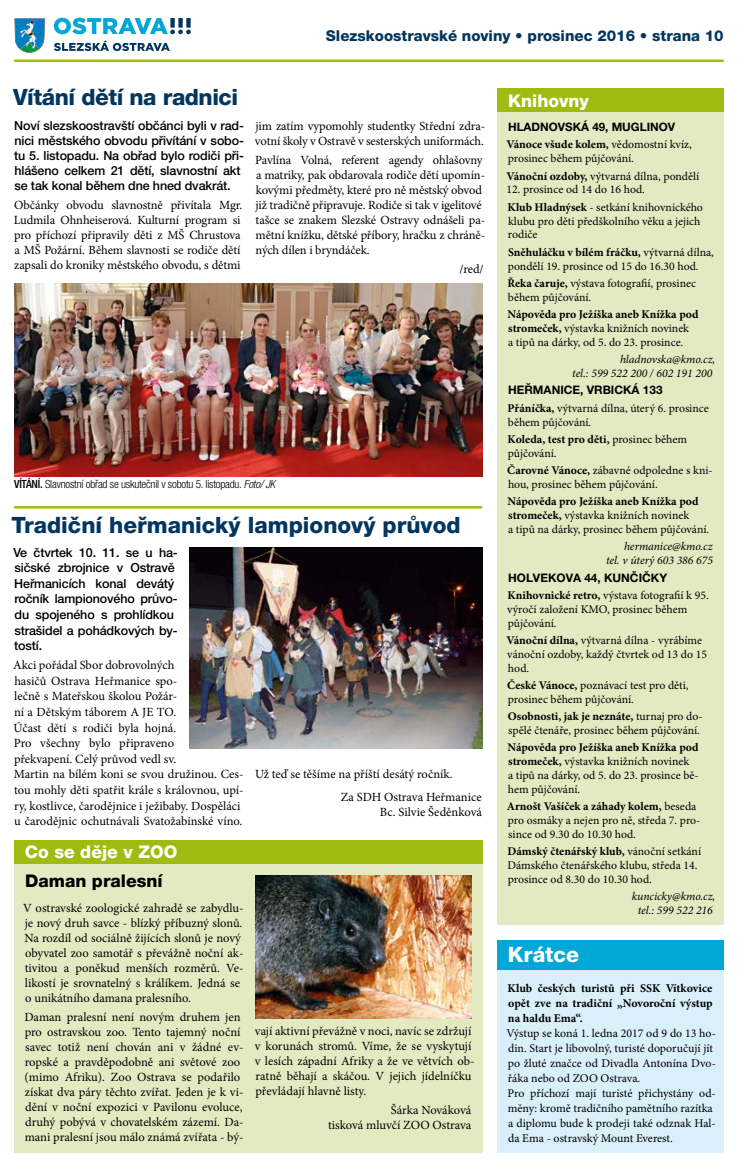
<style>
.page{position:relative;width:745px;height:1170px;background:#fff}
.page>*{position:absolute;margin:0;border:0;box-sizing:border-box;transform-origin:0 0}
.t1{font:800 22.5px "Helvetica Neue LT Pro";color:#00365f}
.t2{font:800 22.5px "Helvetica Neue LT Pro";letter-spacing:-.02em;color:#00365f}
.t3{font:800 21.25px "Helvetica Neue LT Pro";color:#fff}
.t4{font:800 17.5px "Helvetica Neue LT Pro";color:#fff}
.t5{font:800 17.5px "Helvetica Neue LT Pro";color:#000}
.t6{font:800 15px "Helvetica Neue LT Pro";color:#00365f}
.t7{font:12.5px/15px "Minion Pro";letter-spacing:-.005em;color:#000}
.t8{font:500 12.5px/15.6px "Helvetica Neue LT Pro";letter-spacing:-.01em;color:#000}
.t9{font:11.88px/15px "Minion Pro";color:#000}
.t10{font:700 11.88px/15px "Minion Pro";color:#000;text-align:justify}
.t11{font:11.75px/13.9px "Minion Pro";color:#000}
.t12{font:italic 11.75px/13.9px "Minion Pro";letter-spacing:-.005em;color:#000;text-align:right}
.t13{font:700 11.75px "Helvetica Neue LT Pro";color:#000}
.t14{font:700 11.62px "Helvetica Neue LT Pro";color:#000}
.t15{font:300 condensed 11.25px "Helvetica Neue LT Pro";letter-spacing:-.02em;color:#000}
.s1{font-weight:500}
.s2{font-style:italic}
.s3{font-weight:700}
</style>
<div class="page">
<hr style="left:14px;top:60px;width:709px;height:2px;background:#a0bb0f">
<svg style="left:14px;top:18px;width:31px;height:35px"></svg>
<svg style="left:54px;top:18px;width:137px;height:16px"></svg>
<svg style="left:54px;top:40px;width:116px;height:11px"></svg>
<div style="left:14px;top:847px;width:468px;height:305px;background:#e3eac2"></div>
<div style="left:14px;top:840px;width:468px;height:23px;background:#a0bb0f"></div>
<img style="left:255px;top:875px;width:216px;height:143px">
<div style="left:497px;top:89px;width:226px;height:835px;background:#e3eac2"></div>
<div style="left:497px;top:89px;width:226px;height:23px;background:#a0bb0f"></div>
<div style="left:497px;top:939px;width:226px;height:213px;background:#d9eff9"></div>
<img style="left:189px;top:547px;width:293px;height:201px">
<div style="left:497px;top:939px;width:226px;height:30px;background:#00a7d7"></div>
<img style="left:14px;top:283px;width:468px;height:194px">
<hr style="left:14px;top:506px;width:468px;height:2px;background:#a0bb0f">
<p class="t6" style="left:325px;top:27px;width:399px">Slezskoostravské noviny • prosinec 2016 • strana 10</p>
<h1 class="t2" style="left:13px;top:83px;width:226px">Vítání dětí na radnici</h1>
<p class="t8" style="left:14px;top:118px;width:231px;line-height:15px">Noví slezskoostravští občánci byli v rad&shy;nici městského obvodu přivítání v sobo&shy;tu 5. listopadu. Na obřad bylo rodiči při&shy;hlášeno celkem 21 dětí, slavnostní akt se tak konal během dne hned dvakrát.</p>
<p class="t7" style="left:14px;top:197px;width:230px">Občánky obvodu slavnostně přivítala Mgr.<br>Ludmila Ohnheiserová. Kulturní program si pro příchozí připravily děti z MŠ Chrustova a MŠ Požární. Během slavnosti se rodiče dětí zapsali do kroniky městského obvodu, s dětmi</p>
<p class="t7" style="left:255px;top:119px;width:231px">jim zatím vypomohly studentky Střední zdra&shy;votní školy v Ostravě v sesterských uniformách.</p>
<p class="t7" style="left:255px;top:152px;width:231px">Pavlína Volná, referent agendy ohlašovny a matriky, pak obdarovala rodiče dětí upomín&shy;kovými předměty, které pro ně městský obvod již tradičně připravuje. Rodiče si tak v igelitové tašce se znakem Slezské Ostravy odnášeli pa&shy;mětní knížku, dětské příbory, hračku z chráně&shy;ných dílen i bryndáček.</p>
<p class="t7" style="left:459px;top:261px;width:26px">/red/</p>
<p class="t15" style="left:14px;top:477px;width:262px"><span class="s1">VÍTÁNÍ.</span> Slavnostní obřad se uskutečnil v sobotu 5. listopadu. <span class="s2">Foto/ JK</span></p>
<h1 class="t1" style="left:12px;top:511px;width:450px">Tradiční heřmanický lampionový průvod</h1>
<p class="t8" style="left:13px;top:544px;width:166px">Ve čtvrtek 10. 11. se u ha&shy;sičské zbrojnice v Ostravě<br>Heřmanicích konal devátý ročník lampionového průvo&shy;du spojeného s prohlídkou strašidel a pohádkových by&shy;tostí.</p>
<p class="t7" style="left:13px;top:657px;width:232px;line-height:15.6px">Akci pořádal Sbor dobrovolných<br>hasičů Ostrava Heřmanice spo-<br>lečně s Mateřskou školou Požár-<br>ní a Dětským táborem A JE TO.<br>Účast dětí s rodiči byla hojná.<br>Pro všechny bylo připraveno<br>překvapení. Celý průvod vedl sv.<br>Martin na bílém koni se svou družinou. Ces&shy;tou mohly děti spatřit krále s královnou, upí&shy;ry, kostlivce, čarodějnice i ježibaby. Dospěláci u čarodějnic ochutnávali Svatožabinské víno.</p>
<p class="t7" style="left:340px;top:763px;width:142px;line-height:22.1px;text-indent:-86px">Už teď se těšíme na příští desátý ročník.<br>Za SDH Ostrava Heřmanice</p>
<p class="t7" style="left:379px;top:804px;width:104px">Bc. Silvie Šeděnková</p>
<h3 class="t4" style="left:25px;top:841px;width:154px">Co se děje v ZOO</h3>
<h3 class="t5" style="left:25px;top:870px;width:139px">Daman pralesní</h3>
<p class="t7" style="left:23px;top:900px;width:222px">V ostravské zoologické zahradě se zabydlu&shy;je nový druh savce - blízký příbuzný slonů.<br>Na rozdíl od sociálně žijících slonů je nový obyvatel zoo samotář s převážně noční ak&shy;tivitou a poněkud menších rozměrů. Ve&shy;likostí je srovnatelný s králíkem. Jedná se o unikátního damana pralesního.</p>
<p class="t7" style="left:24px;top:1009px;width:221px">Daman pralesní není novým druhem jen pro ostravskou zoo. Tento tajemný noční savec totiž není chován ani v žádné ev&shy;ropské a pravděpodobně ani světové zoo (mimo Afriku). Zoo Ostrava se podařilo získat dva páry těchto zvířat. Jeden je k vi&shy;dění v noční expozici v Pavilonu evoluce, druhý pobývá v chovatelském zázemí. Da&shy;mani pralesní jsou málo známá zvířata - bý-</p>
<p class="t7" style="left:255px;top:1023px;width:221px">vají aktivní převážně v noci, navíc se zdržují v korunách stromů. Víme, že se vyskytují v lesích západní Afriky a že ve větvích ob&shy;ratně běhají a skáčou. V jejich jídelníčku převládají hlavně listy.</p>
<p class="t7" style="left:328px;top:1101px;width:145px;text-align:right">Šárka Nováková<br>tisková mluvčí ZOO Ostrava</p>
<h3 class="t4" style="left:508px;top:90px;width:82px">Knihovny</h3>
<p class="t14" style="left:507px;top:120px;width:168px">HLADNOVSKÁ 49, MUGLINOV</p>
<p class="t11" style="left:506px;top:138px;width:187px"><span class="s3">Vánoce všude kolem,</span> vědomostní kvíz, prosinec během půjčování.</p>
<p class="t11" style="left:506px;top:169px;width:194px"><span class="s3">Vánoční ozdoby,</span> výtvarná dílna, pondělí</p>
<p class="t11" style="left:506px;top:181px;width:198px;line-height:17.4px">12. prosince od 14 do 16 hod.<br><span class="s3">Klub Hladnýsek</span> - setkání knihovnického</p>
<p class="t11" style="left:507px;top:214px;width:194px">klubu pro děti předškolního věku a jejich rodiče</p>
<p class="t11" style="left:507px;top:245px;width:207px"><span class="s3">Sněhuláčku v bílém fráčku,</span> výtvarná dílna, pondělí 19. prosince od 15 do 16.30 hod.</p>
<p class="t11" style="left:507px;top:276px;width:190px"><span class="s3">Řeka čaruje,</span> výstava fotografií, prosinec během půjčování.</p>
<p class="t11" style="left:507px;top:307px;width:192px"><span class="s3">Nápověda pro Ježíška aneb Knížka pod stromeček,</span> výstavka knižních novinek<br>a tipů na dárky, od 5. do 23. prosince.</p>
<p class="t12" style="left:572px;top:352px;width:144px">hladnovska@kmo.cz,<br>tel.: 599 522 200 / 602 191 200</p>
<p class="t13" style="left:508px;top:383px;width:156px">HEŘMANICE, VRBICKÁ 133</p>
<p class="t11" style="left:507px;top:401px;width:202px"><span class="s3">Přáníčka,</span> výtvarná dílna, úterý 6. prosince během půjčování.</p>
<p class="t11" style="left:507px;top:432px;width:181px"><span class="s3">Koleda, test pro děti,</span> prosinec během půjčování.</p>
<p class="t11" style="left:507px;top:463px;width:207px"><span class="s3">Čarovné Vánoce,</span> zábavné odpoledne s kni&shy;hou, prosinec během půjčování.</p>
<p class="t11" style="left:507px;top:494px;width:203px"><span class="s3">Nápověda pro Ježíška aneb Knížka pod stromeček,</span> výstavka knižních novinek<br>a tipů na dárky, prosinec během půjčování.</p>
<p class="t12" style="left:605px;top:539px;width:108px">hermanice@kmo.cz<br>tel. v úterý 603 386 675</p>
<p class="t13" style="left:508px;top:570px;width:160px">HOLVEKOVA 44, KUNČIČKY</p>
<p class="t11" style="left:507px;top:588px;width:203px"><span class="s3">Knihovnické retro,</span> výstava fotografií k 95. výročí založení KMO, prosinec během půjčování.</p>
<p class="t11" style="left:506px;top:633px;width:202px"><span class="s3">Vánoční dílna,</span> výtvarná dílna - vyrábíme vánoční ozdoby, každý čtvrtek od 13 do 15 hod.</p>
<p class="t11" style="left:507px;top:678px;width:183px"><span class="s3">České Vánoce,</span> poznávací test pro děti, prosinec během půjčování.</p>
<p class="t11" style="left:507px;top:709px;width:196px"><span class="s3">Osobnosti, jak je neznáte,</span> turnaj pro do&shy;spělé čtenáře, prosinec během půjčování.</p>
<p class="t11" style="left:507px;top:740px;width:192px"><span class="s3">Nápověda pro Ježíška aneb Knížka pod stromeček,</span> výstavka knižních novinek<br>a tipů na dárky, od 5. do 23. prosince bě&shy;hem půjčování.</p>
<p class="t11" style="left:506px;top:799px;width:195px"><span class="s3">Arnošt Vašíček a záhady kolem,</span> beseda pro osmáky a nejen pro ně, středa 7. pro&shy;since od 9.30 do 10.30 hod.</p>
<p class="t11" style="left:507px;top:844px;width:195px"><span class="s3">Dámský čtenářský klub,</span> vánoční setkání<br>Dámského čtenářského klubu, středa 14. prosince od 8.30 do 10.30 hod.</p>
<p class="t12" style="left:631px;top:889px;width:85px;text-align:center">kuncicky@kmo.cz, tel.: 599 522 216</p>
<h2 class="t3" style="left:507px;top:941px;width:73px">Krátce</h2>
<p class="t10" style="left:507px;top:980px;width:206px">Klub českých turistů při SSK Vítkovice opět zve na tradiční „Novoroční výstup na haldu Ema“.</p>
<p class="t9" style="left:506px;top:1025px;width:211px">Výstup se koná 1. ledna 2017 od 9 do 13 ho&shy;din. Start je libovolný, turisté doporučují jít po žluté značce od Divadla Antonína Dvo&shy;řáka nebo od ZOO Ostrava.<br>Pro příchozí mají turisté přichystány od&shy;měny: kromě tradičního pamětního razítka a diplomu bude k prodeji také odznak Hal&shy;da Ema - ostravský Mount Everest.</p>
</div>
